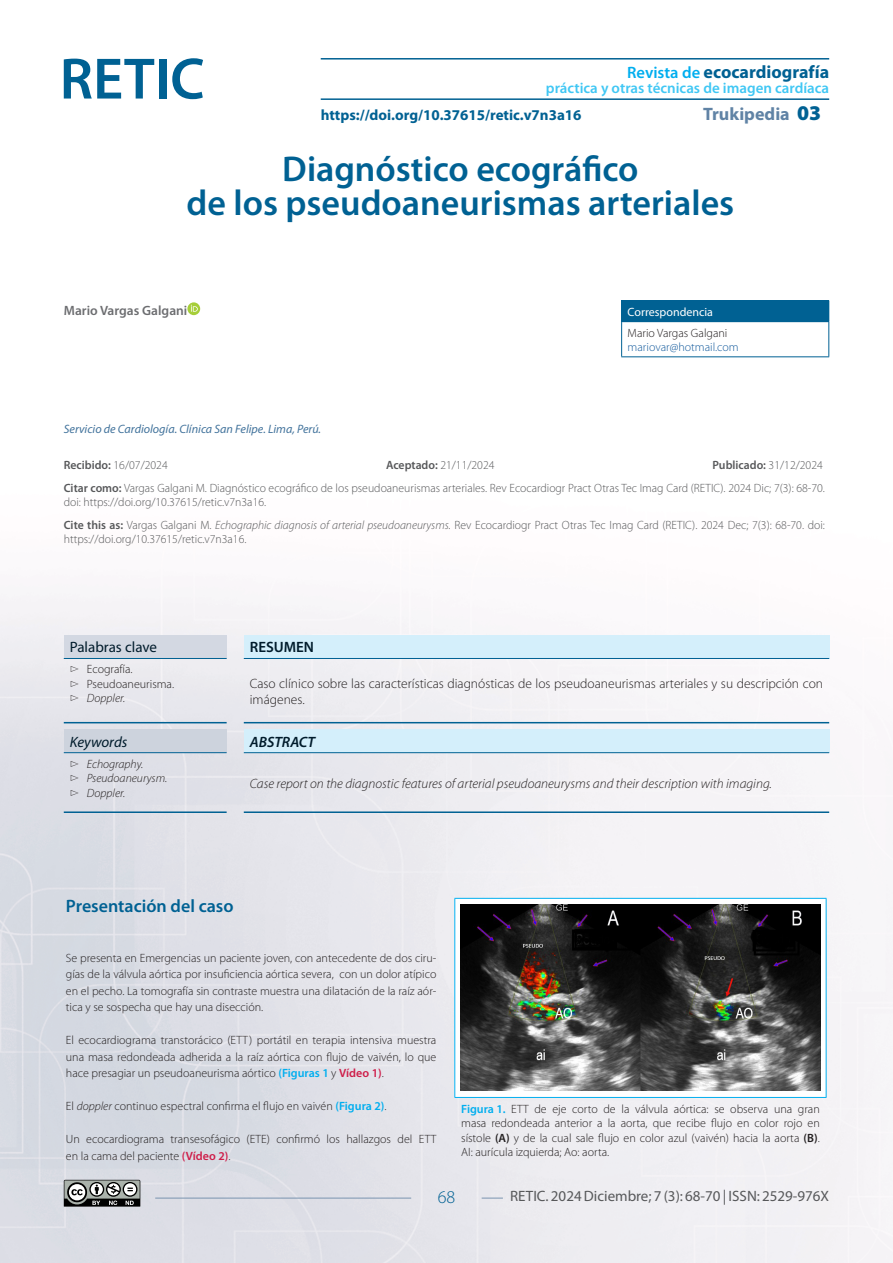
<style>
.page{position:relative;width:893px;height:1263px;background:#fff}
.page>*{position:absolute;margin:0;border:0;box-sizing:border-box;transform-origin:0 0}
.Titulo_capitulo{font:600 36px/34.5px "Myriad Pro";color:#006193;text-align:center}
.t1{font:700 18px "Myriad Pro";color:#006193}
._02_Primer_Orden{font:600 18px "Myriad Pro";color:#006193}
.t2{font:700 18px "Myriad Pro";color:#6083a5}
.t3{font:300 18px "Myriad Pro";color:#006193}
.t4{font:15px "Myriad Pro";color:#57585a}
.t5{font:600 15px "Myriad Pro";color:#40c7f4}
.DOI_cabecera{font:700 15px "Myriad Pro";color:#006193}
.t6{font:15px "Myriad Pro";color:#001b2b}
.t7{font:italic 15px "Myriad Pro";color:#001b2b}
.t8{font:italic 600 15px "Myriad Pro";color:#001b2b}
.t9{font:600 15px "Myriad Pro";color:#001b2b}
.Texto_resumen{font:300 13.5px/16.2px "Myriad Pro";color:#231f20}
.Texto_resumen_ingles{font:italic 300 13.5px "Myriad Pro";color:#231f20}
.Nombre_autores{font:600 13.5px "Myriad Pro";color:#6c6d70}
.Cargo_autores{font:italic 12.15px "Myriad Pro";color:#42739c}
._01_Texto_comun{font:300 12px/16.5px "Myriad Pro";color:#231f20;text-align:justify}
.CitarComo{font:300 12px/14.4px "Myriad Pro";color:#57585a}
.t10{font:italic 300 12px "Myriad Pro";color:#231f20}
.CitarComo-2{font:600 12px "Myriad Pro";color:#57585a}
.Correspondencia{font:300 12px "Myriad Pro";color:#175d9e}
.Correspondencia-2{font:300 12px "Myriad Pro";color:#231f20}
.t11{font:12px "Myriad Pro";color:#fff}
.s1{font-weight:600;font-size:16.5px;color:#00aeef}
.s2{font-weight:900;font-size:21px;color:#006193}
.s3{font-weight:600}
.s4{font-weight:300}
.s5{font-style:italic}
.s6{font-weight:600;color:#00aeef}
.s7{font-weight:600;color:#ce1d49}
</style>
<div class="page">
<img style="left:0;top:58px;width:893px;height:1205px">
<hr style="left:321px;top:58px;width:508px;height:2px;background:#006193">
<hr style="left:321px;top:98px;width:508px;height:2px;background:#006193">
<svg style="left:64px;top:59px;width:90px;height:40px"></svg>
<div style="left:159px;top:59px;width:7px;height:40px;background:#006193"></div>
<svg style="left:172px;top:58px;width:31px;height:41px"></svg>
<hr style="left:155px;top:1198px;width:256px;height:1px;background:#7a94b0">
<svg style="left:482px;top:1198px;width:21px;height:1px"></svg>
<svg style="left:64px;top:1180px;width:76px;height:26px"></svg>
<div style="left:455px;top:898px;width:371px;height:199px;background:#fff"></div>
<hr style="left:454px;top:898px;width:372px;height:1px;background:#00aeef">
<hr style="left:454px;top:899px;width:1px;height:198px;background:#00aeef">
<hr style="left:826px;top:899px;width:1px;height:198px;background:#00aeef">
<hr style="left:454px;top:1097px;width:372px;height:1px;background:#00aeef">
<img style="left:461px;top:905px;width:359px;height:186px">
<svg style="left:187px;top:302px;width:13px;height:13px"></svg>
<svg style="left:191px;top:305px;width:7px;height:7px"></svg>
<div style="left:622px;top:301px;width:207px;height:21px;background:#006193"></div>
<hr style="left:621px;top:300px;width:208px;height:1px;background:#006193">
<svg style="left:621px;top:301px;width:1px;height:20px"></svg>
<hr style="left:621px;top:321px;width:208px;height:1px;background:#006193">
<hr style="left:621px;top:322px;width:1px;height:34px;background:#006193">
<hr style="left:828px;top:322px;width:1px;height:34px;background:#006193">
<hr style="left:621px;top:356px;width:208px;height:1px;background:#006193">
<div style="left:64px;top:635px;width:163px;height:23px;background:#d3d8e2"></div>
<div style="left:244px;top:635px;width:585px;height:23px;background:#d4effb"></div>
<hr style="left:244px;top:658px;width:585px;height:1px;background:#006193">
<hr style="left:244px;top:722px;width:585px;height:1px;background:#006193">
<hr style="left:64px;top:658px;width:163px;height:1px;background:#006193">
<hr style="left:64px;top:722px;width:163px;height:1px;background:#006193">
<div style="left:64px;top:729px;width:163px;height:24px;background:#cdd3dd"></div>
<div style="left:244px;top:729px;width:585px;height:24px;background:#d4effb"></div>
<hr style="left:244px;top:752px;width:585px;height:1px;background:#006193">
<hr style="left:244px;top:811px;width:585px;height:2px;background:#006193">
<hr style="left:64px;top:752px;width:163px;height:1px;background:#006193">
<hr style="left:64px;top:811px;width:163px;height:2px;background:#006193">
<h2 class="t1" style="left:627px;top:60px;width:204px"><span class="s1">Revista de</span> ecocardiografía</h2>
<p class="t5" style="left:546px;top:78px;width:285px">práctica y otras técnicas de imagen cardíaca</p>
<p class="DOI_cabecera" style="left:321px;top:105px;width:262px">https://doi.org/10.37615/retic.v7n3a16</p>
<h2 class="t2" style="left:703px;top:102px;width:119px">Trukipedia <span class="s2">03</span></h2>
<p class="Titulo_capitulo" style="left:187px;top:151px;width:549px">Diagnóstico ecográfico<br>de los pseudoaneurismas arteriales</p>
<p class="Nombre_autores" style="left:64px;top:302px;width:125px">Mario Vargas Galgani</p>
<p class="t11" style="left:628px;top:304px;width:87px">Correspondencia</p>
<p class="Correspondencia-2" style="left:628px;top:326px;width:101px">Mario Vargas Galgani</p>
<p class="Correspondencia" style="left:628px;top:340px;width:113px">mariovar@hotmail.com</p>
<p class="Cargo_autores" style="left:64px;top:421px;width:259px">Servicio de Cardiología. Clínica San Felipe. Lima, Perú.</p>
<p class="CitarComo" style="left:64px;top:458px;width:105px"><span class="s3">Recibido:</span> 16/07/2024</p>
<p class="CitarComo" style="left:386px;top:458px;width:110px"><span class="s3">Aceptado:</span> 21/11/2024</p>
<p class="CitarComo-2" style="left:712px;top:457px;width:112px">Publicado: <span class="s4">31/12/2024</span></p>
<p class="CitarComo" style="left:64px;top:480px;width:763px"><span class="s3">Citar como:</span> Vargas Galgani M. Diagnóstico ecográfico de los pseudoaneurismas arteriales. Rev Ecocardiogr Pract Otras Tec Imag Card (RETIC). 2024 Dic; 7(3): 68-70. doi: https://doi.org/10.37615/retic.v7n3a16.</p>
<p class="CitarComo" style="left:64px;top:518px;width:763px"><span class="s3">Cite this as:</span> Vargas Galgani M. <span class="s5">Echographic diagnosis of arterial pseudoaneurysms.</span> Rev Ecocardiogr Pract Otras Tec Imag Card (RETIC). 2024 Dec; 7(3): 68-70. doi: https://doi.org/10.37615/retic.v7n3a16.</p>
<p class="t6" style="left:70px;top:638px;width:89px">Palabras clave</p>
<p class="t9" style="left:250px;top:638px;width:66px">RESUMEN</p>
<p class="_01_Texto_comun" style="left:70px;top:661px;width:64px">▻ Ecografía.</p>
<p class="_01_Texto_comun" style="left:70px;top:676px;width:106px">▻ Pseudoaneurisma.</p>
<p class="t10" style="left:70px;top:692px;width:57px">▻ Doppler.</p>
<p class="Texto_resumen" style="left:250px;top:675px;width:575px">Caso clínico sobre las características diagnósticas de los pseudoaneurismas arteriales y su descripción con imágenes.</p>
<p class="t7" style="left:70px;top:732px;width:59px">Keywords</p>
<p class="t8" style="left:250px;top:732px;width:67px">ABSTRACT</p>
<p class="t10" style="left:70px;top:757px;width:75px">▻ Echography.</p>
<p class="t10" style="left:70px;top:772px;width:99px">▻ Pseudoaneurysm.</p>
<p class="t10" style="left:70px;top:786px;width:57px">▻ Doppler.</p>
<p class="Texto_resumen_ingles" style="left:250px;top:776px;width:524px">Case report on the diagnostic features of arterial pseudoaneurysms and their description with imaging.</p>
<p class="_02_Primer_Orden" style="left:66px;top:895px;width:169px">Presentación del caso</p>
<p class="_01_Texto_comun" style="left:66px;top:949px;width:372px">Se presenta en Emergencias un paciente joven, con antecedente de dos ciru&shy;gías de la válvula aórtica por insuficiencia aórtica severa, con un dolor atípico en el pecho. La tomografía sin contraste muestra una dilatación de la raíz aór&shy;tica y se sospecha que hay una disección.</p>
<p class="_01_Texto_comun" style="left:66px;top:1032px;width:372px">El ecocardiograma transtorácico (ETT) portátil en terapia intensiva muestra una masa redondeada adherida a la raíz aórtica con flujo de vaivén, lo que hace presagiar un pseudoaneurisma aórtico <span class="s6">(Figuras 1</span> y <span class="s7">Vídeo 1)</span>.</p>
<p class="_01_Texto_comun" style="left:66px;top:1098px;width:322px">El <span class="s5">doppler</span> continuo espectral confirma el flujo en vaivén <span class="s6">(Figura 2)</span>.</p>
<p class="_01_Texto_comun" style="left:66px;top:1131px;width:372px">Un ecocardiograma transesofágico (ETE) confirmó los hallazgos del ETT en la cama del paciente <span class="s7">(Vídeo 2)</span>.</p>
<p class="_01_Texto_comun" style="left:461px;top:1102px;width:360px;line-height:14.4px"><span class="s6">Figura 1.</span> ETT de eje corto de la válvula aórtica: se observa una gran masa redondeada anterior a la aorta, que recibe flujo en color rojo en sístole <span class="s3">(A)</span> y de la cual sale flujo en color azul (vaivén) hacia la aorta <span class="s3">(B)</span>.<br>AI: aurícula izquierda; Ao: aorta.</p>
<h2 class="t3" style="left:438px;top:1187px;width:19px">68</h2>
<p class="t4" style="left:510px;top:1187px;width:320px">RETIC. 2024 Diciembre; 7 (3): 68-70 | ISSN: 2529-976X</p>
</div>
